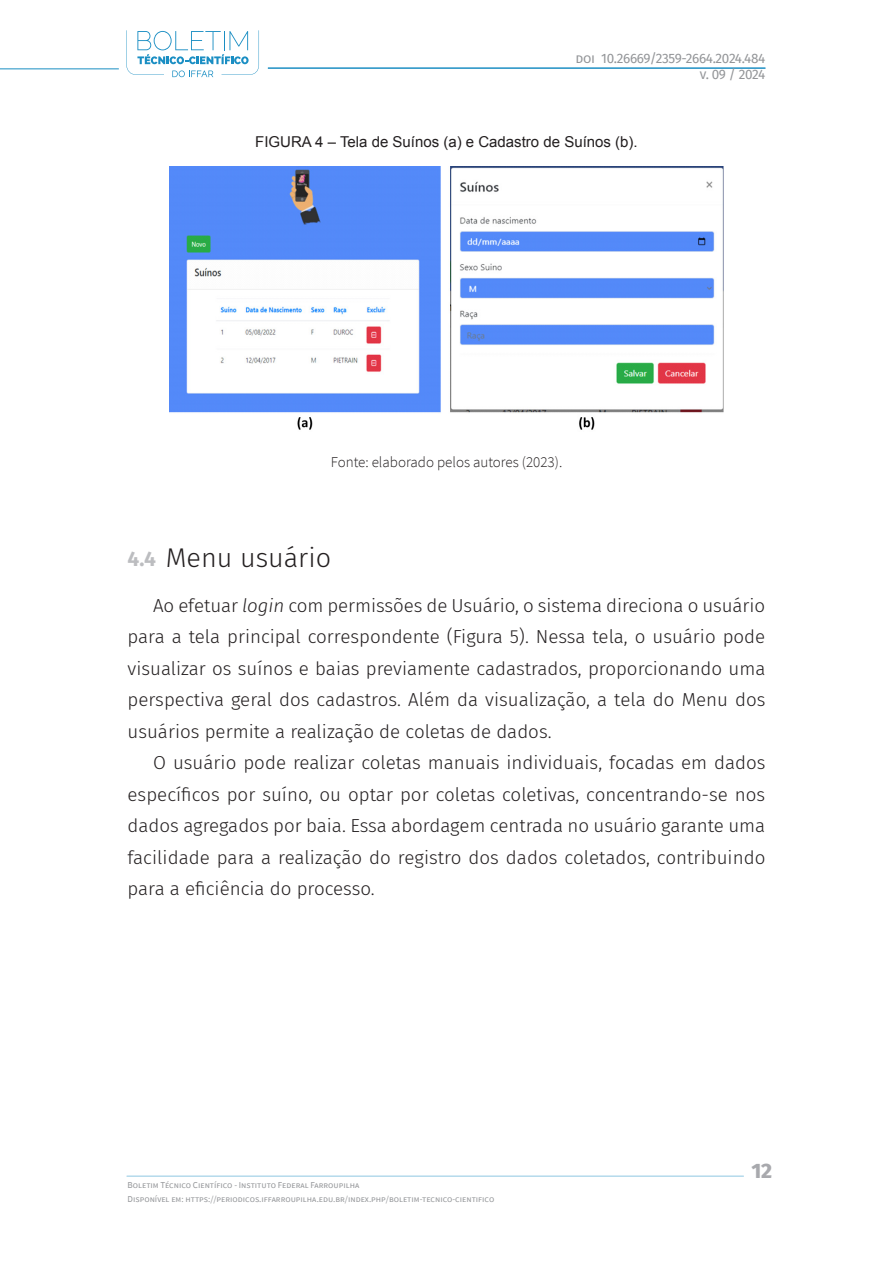
<style>
.page{position:relative;width:893px;height:1263px;background:#fff}
.page>*{position:absolute;margin:0;border:0;box-sizing:border-box;transform-origin:0 0}
.t1{font:300 27px "Fira Sans";color:#231f20}
.t2{font:800 21px "Fira Sans";color:#a8a9ad}
.Corpodetexto{font:300 18.75px/31.5px "Fira Sans";color:#231f20;text-align:justify}
.tituloFiguraTabela{font:15px "Arial";color:#231f20}
.Fonte{font:300 15px "Source Sans Pro";color:#231f20}
.t3{font:13.5px/16.5px "Fira Sans";letter-spacing:-.025em;color:#939598;text-align:right}
.t4{font:9px/13.5px "Source Sans Pro";color:#939598}
.s1{font-weight:700;font-size:21px;color:#bcbdc0}
.s2{font-style:italic}
</style>
<div class="page">
<hr style="left:0;top:69px;width:119px;height:1px;background:#1a8ec3">
<hr style="left:127px;top:1176px;width:616px;height:1px;background:#1a8ec3">
<svg style="left:126px;top:30px;width:133px;height:47px"></svg>
<hr style="left:268px;top:68px;width:497px;height:1px;background:#1a8ec3">
<img style="left:169px;top:167px;width:555px;height:263px">
<p class="t3" style="left:575px;top:49px;width:191px">doi 10.26669/2359-2664.2024.484 v. 09 / 2024</p>
<p class="tituloFiguraTabela" style="left:255px;top:132px;width:384px">FIGURA 4 – Tela de Suínos (a) e Cadastro de Suínos (b).</p>
<p class="Fonte" style="left:331px;top:453px;width:233px">Fonte: elaborado pelos autores (2023).</p>
<p class="t1" style="left:128px;top:539px;width:205px"><span class="s1">4.4</span> Menu usuário</p>
<p class="Corpodetexto" style="left:128px;top:589px;width:639px;text-indent:26px">Ao efetuar <span class="s2">login</span> com permissões de Usuário, o sistema direciona o usuário para a tela principal correspondente (Figura 5). Nessa tela, o usuário pode visualizar os suínos e baias previamente cadastrados, proporcionando uma perspectiva geral dos cadastros. Além da visualização, a tela do Menu dos usuários permite a realização de coletas de dados.</p>
<p class="Corpodetexto" style="left:128px;top:747px;width:639px;text-indent:26px">O usuário pode realizar coletas manuais individuais, focadas em dados específicos por suíno, ou optar por coletas coletivas, concentrando-se nos dados agregados por baia. Essa abordagem centrada no usuário garante uma facilidade para a realização do registro dos dados coletados, contribuindo para a eficiência do processo.</p>
<p class="t4" style="left:128px;top:1178px;width:368px">Boletim Técnico Científico - Instituto Federal Farroupilha<br>Disponível em: https://periodicos.iffarroupilha.edu.br/index.php/boletim-tecnico-cientifico</p>
<p class="t2" style="left:751px;top:1152px;width:22px">12</p>
</div>
